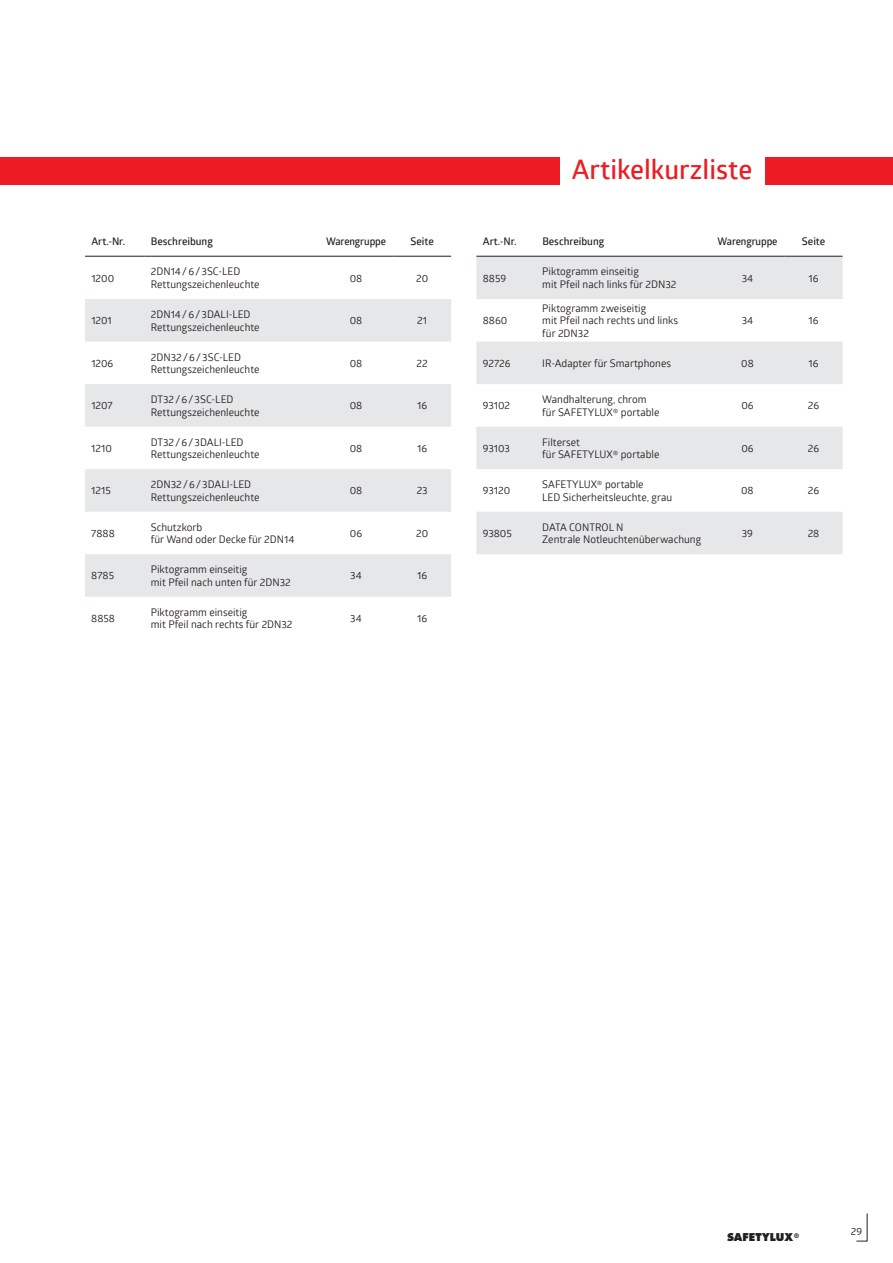
<style>
.page{position:relative;width:893px;height:1263px;background:#fff}
.page>*{position:absolute;margin:0;border:0;box-sizing:border-box;transform-origin:0 0}
.t1{font:600 27px "Glober";color:#ed1c24}
.t2{font:10.5px/12.6px "Glober";color:#231f20}
.t3{font:600 10.5px "Glober";color:#231f20}
.t4{font:800 10.5px "Futura";color:#231f20}
.t5{font:10.35px "Glober";color:#231f20}
</style>
<div class="page">
<div style="left:765px;top:157px;width:128px;height:28px;background:#ed1c24"></div>
<div style="left:0;top:157px;width:559px;height:28px;background:#ed1c24"></div>
<svg style="left:476px;top:257px;width:366px;height:297px;fill:#e6e7e8"></svg>
<hr style="left:476px;top:256px;width:309px;height:1px;background:#231f20">
<hr style="left:785px;top:256px;width:57px;height:1px;background:#231f20">
<svg style="left:85px;top:299px;width:366px;height:298px;fill:#e6e7e8"></svg>
<hr style="left:85px;top:256px;width:60px;height:1px;background:#231f20">
<hr style="left:145px;top:256px;width:248px;height:1px;background:#231f20">
<hr style="left:393px;top:256px;width:58px;height:1px;background:#231f20">
<svg style="left:856px;top:1213px;width:12px;height:29px"></svg>
<p class="t3" style="left:91px;top:234px;width:35px">Art.-Nr.</p>
<p class="t3" style="left:151px;top:234px;width:64px">Beschreibung</p>
<p class="t3" style="left:326px;top:234px;width:61px">Warengruppe</p>
<p class="t3" style="left:410px;top:234px;width:25px">Seite</p>
<p class="t2" style="left:91px;top:271px;width:24px">1200</p>
<p class="t2" style="left:151px;top:265px;width:110px">2DN14 / 6 / 3SC-LED<br>Rettungszeichenleuchte</p>
<p class="t2" style="left:350px;top:271px;width:14px">08</p>
<p class="t2" style="left:416px;top:271px;width:14px">20</p>
<p class="t2" style="left:91px;top:314px;width:22px">1201</p>
<p class="t2" style="left:151px;top:307px;width:110px">2DN14 / 6 / 3DALI-LED<br>Rettungszeichenleuchte</p>
<p class="t2" style="left:350px;top:314px;width:14px">08</p>
<p class="t2" style="left:417px;top:314px;width:11px">21</p>
<p class="t2" style="left:91px;top:356px;width:24px">1206</p>
<p class="t2" style="left:151px;top:350px;width:110px">2DN32 / 6 / 3SC-LED<br>Rettungszeichenleuchte</p>
<p class="t2" style="left:350px;top:356px;width:14px">08</p>
<p class="t2" style="left:417px;top:356px;width:13px">22</p>
<p class="t2" style="left:91px;top:399px;width:23px">1207</p>
<p class="t2" style="left:151px;top:393px;width:110px">DT32 / 6 / 3SC-LED<br>Rettungszeichenleuchte</p>
<p class="t2" style="left:350px;top:399px;width:14px">08</p>
<p class="t2" style="left:417px;top:399px;width:12px">16</p>
<p class="t2" style="left:91px;top:441px;width:22px">1210</p>
<p class="t2" style="left:151px;top:435px;width:110px">DT32 / 6 / 3DALI-LED<br>Rettungszeichenleuchte</p>
<p class="t2" style="left:350px;top:441px;width:14px">08</p>
<p class="t2" style="left:417px;top:441px;width:12px">16</p>
<p class="t2" style="left:91px;top:484px;width:21px">1215</p>
<p class="t2" style="left:151px;top:478px;width:110px">2DN32 / 6 / 3DALI-LED<br>Rettungszeichenleuchte</p>
<p class="t2" style="left:350px;top:484px;width:14px">08</p>
<p class="t2" style="left:417px;top:484px;width:13px">23</p>
<p class="t2" style="left:91px;top:526px;width:25px">7888</p>
<p class="t2" style="left:151px;top:520px;width:145px">Schutzkorb<br>für Wand oder Decke für 2DN14</p>
<p class="t2" style="left:350px;top:526px;width:14px">06</p>
<p class="t2" style="left:416px;top:526px;width:14px">20</p>
<p class="t2" style="left:91px;top:569px;width:24px">8785</p>
<p class="t2" style="left:151px;top:563px;width:141px">Piktogramm einseitig<br>mit Pfeil nach unten für 2DN32</p>
<p class="t2" style="left:350px;top:569px;width:13px">34</p>
<p class="t2" style="left:417px;top:569px;width:12px">16</p>
<p class="t2" style="left:91px;top:611px;width:25px">8858</p>
<p class="t2" style="left:151px;top:605px;width:143px">Piktogramm einseitig<br>mit Pfeil nach rechts für 2DN32</p>
<p class="t2" style="left:350px;top:611px;width:13px">34</p>
<p class="t2" style="left:417px;top:611px;width:12px">16</p>
<h1 class="t1" style="left:572px;top:150px;width:182px">Artikelkurzliste</h1>
<p class="t3" style="left:483px;top:234px;width:35px">Art.-Nr.</p>
<p class="t3" style="left:542px;top:234px;width:64px">Beschreibung</p>
<p class="t3" style="left:717px;top:234px;width:61px">Warengruppe</p>
<p class="t3" style="left:802px;top:234px;width:25px">Seite</p>
<p class="t2" style="left:483px;top:271px;width:25px">8859</p>
<p class="t2" style="left:542px;top:265px;width:136px">Piktogramm einseitig<br>mit Pfeil nach links für 2DN32</p>
<p class="t2" style="left:742px;top:271px;width:13px">34</p>
<p class="t2" style="left:808px;top:271px;width:12px">16</p>
<p class="t2" style="left:483px;top:314px;width:26px">8860</p>
<p class="t2" style="left:542px;top:301px;width:137px">Piktogramm zweiseitig<br>mit Pfeil nach rechts und links für 2DN32</p>
<p class="t2" style="left:742px;top:314px;width:13px">34</p>
<p class="t2" style="left:808px;top:314px;width:12px">16</p>
<p class="t2" style="left:483px;top:356px;width:29px">92726</p>
<p class="t2" style="left:542px;top:356px;width:130px">IR-Adapter für Smartphones</p>
<p class="t2" style="left:741px;top:356px;width:14px">08</p>
<p class="t2" style="left:808px;top:356px;width:12px">16</p>
<p class="t2" style="left:483px;top:399px;width:29px">93102</p>
<p class="t2" style="left:542px;top:393px;width:119px">Wandhalterung, chrom für SAFETYLUX® portable</p>
<p class="t2" style="left:741px;top:399px;width:14px">06</p>
<p class="t2" style="left:808px;top:399px;width:13px">26</p>
<p class="t2" style="left:483px;top:441px;width:29px">93103</p>
<p class="t2" style="left:542px;top:435px;width:119px">Filterset<br>für SAFETYLUX® portable</p>
<p class="t2" style="left:741px;top:441px;width:14px">06</p>
<p class="t2" style="left:808px;top:441px;width:13px">26</p>
<p class="t2" style="left:483px;top:484px;width:29px">93120</p>
<p class="t2" style="left:542px;top:478px;width:131px">SAFETYLUX® portable<br>LED Sicherheitsleuchte, grau</p>
<p class="t2" style="left:741px;top:484px;width:14px">08</p>
<p class="t2" style="left:808px;top:484px;width:13px">26</p>
<p class="t2" style="left:483px;top:526px;width:31px">93805</p>
<p class="t2" style="left:542px;top:520px;width:160px">DATA CONTROL N<br>Zentrale Notleuchtenüberwachung</p>
<p class="t2" style="left:742px;top:526px;width:13px">39</p>
<p class="t2" style="left:808px;top:526px;width:13px">28</p>
<p class="t4" style="left:727px;top:1233px;width:73px">SAFETYLUX<sup>®</sup></p>
<p class="t5" style="left:851px;top:1224px;width:13px">29</p>
</div>
